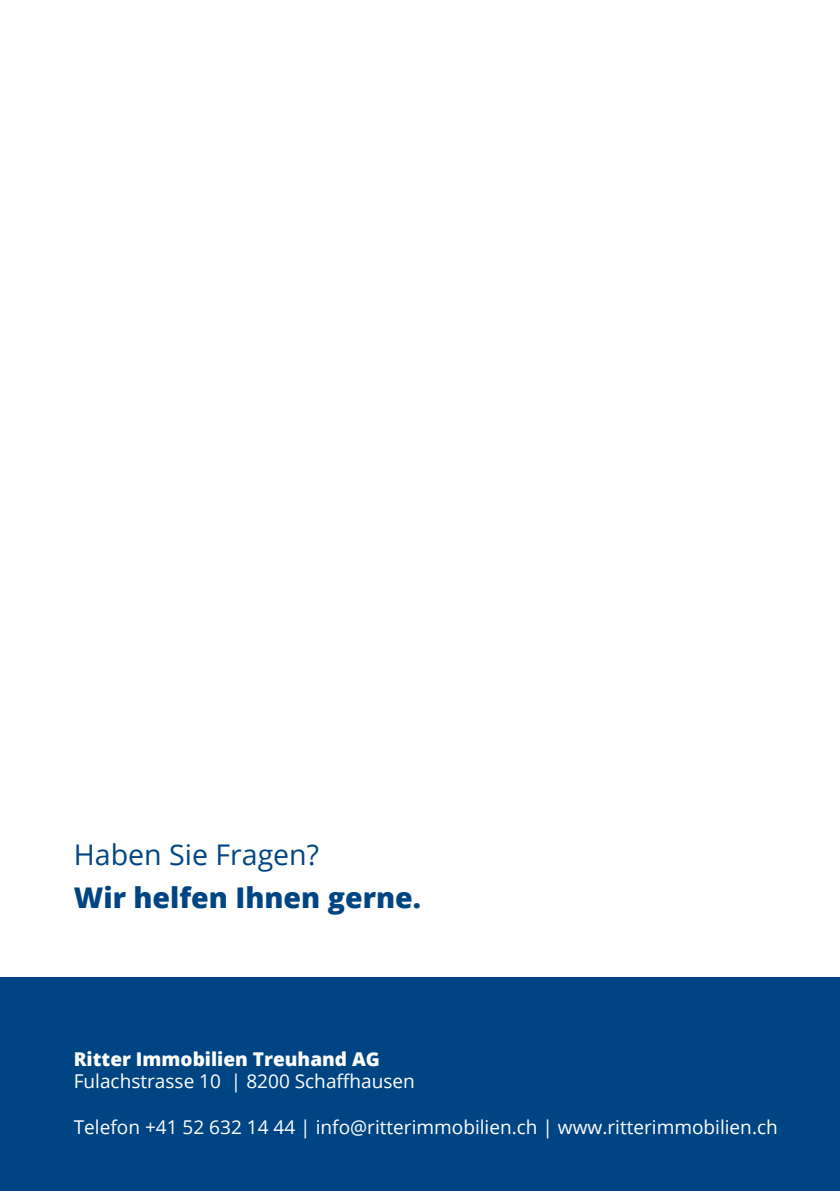
<style>
.page{position:relative;width:840px;height:1191px;background:#fff}
.page>*{position:absolute;margin:0;border:0;box-sizing:border-box;transform-origin:0 0}
.DL_Hautpüberschrift_nicht_Inhalt{font:800 28.6px/42.8px "Open Sans";color:#004583}
.t1{font:19px "Open Sans";color:#fff}
.t2{font:800 19px "Open Sans";color:#fff}
.s1{font-weight:400}
</style>
<div class="page">
<div style="left:0;top:977px;width:839px;height:214px;background:#004583"></div>
<p class="DL_Hautpüberschrift_nicht_Inhalt" style="left:74px;top:832px;width:348px"><span class="s1">Haben Sie Fragen?<br></span>Wir helfen Ihnen gerne.</p>
<p class="t2" style="left:74px;top:1044px;width:307px">Ritter Immobilien Treuhand AG</p>
<p class="t1" style="left:74px;top:1068px;width:342px">Fulachstrasse 10 | 8200 Schaffhausen</p>
<p class="t1" style="left:74px;top:1114px;width:705px">Telefon +41 52 632 14 44 | info@ritterimmobilien.ch | www.ritterimmobilien.ch</p>
</div>
